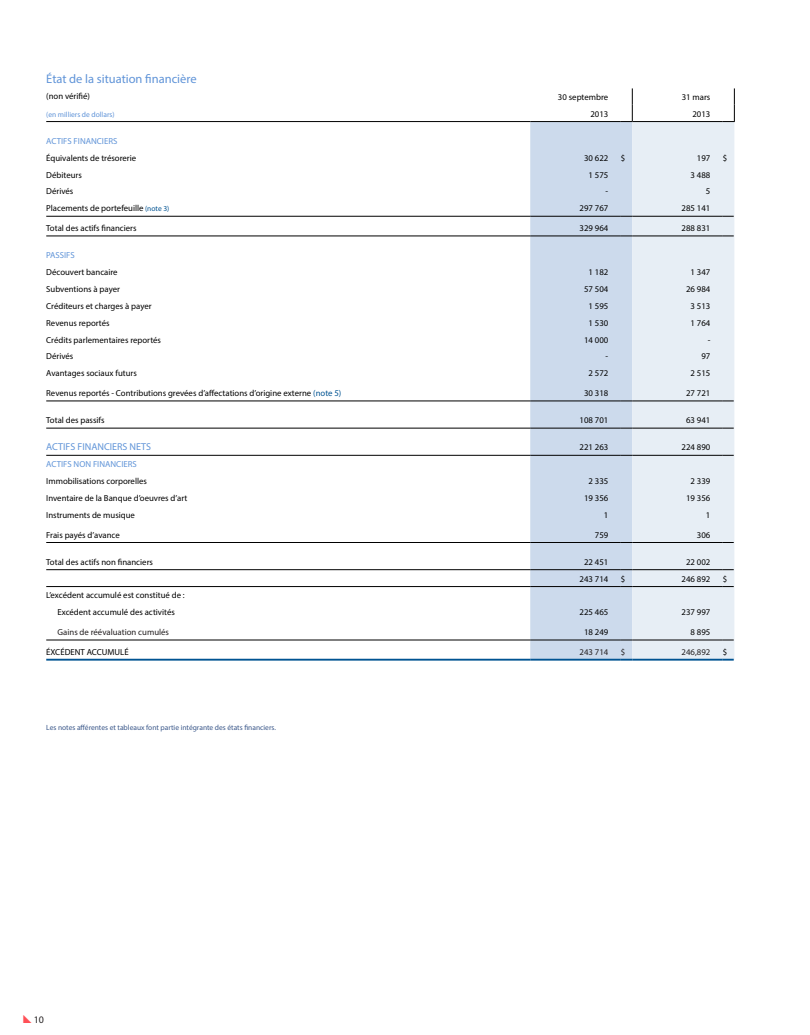
<style>
.page{position:relative;width:810px;height:1035px;background:#fff}
.page>*{position:absolute;margin:0;border:0;box-sizing:border-box;transform-origin:0 0}
.t1{font:12.5px "Myriad Pro";color:#6094d8}
.t2{font:10px "Myriad Pro";color:#6094d8}
.t3{font:10px "Myriad Pro";color:#231f20}
.t4{font:8.75px "Myriad Pro";color:#000}
.t5{font:8.75px "Myriad Pro";color:#6094d8}
.t6{font:8.75px "Myriad Pro";color:#231f20}
.t7{font:7.5px "Myriad Pro";color:#3b588a}
.t8{font:7.5px "Myriad Pro";color:#6094d8}
.s1{font-size:7.5px;color:#005392}
.s2{color:#005392}
</style>
<div class="page">
<div style="left:530px;top:122px;width:102px;height:537px;background:#ccdaec"></div>
<div style="left:632px;top:122px;width:102px;height:537px;background:#e7eef5"></div>
<hr style="left:46px;top:121px;width:484px;height:1px;background:#000">
<hr style="left:530px;top:121px;width:90px;height:1px;background:#000">
<svg style="left:620px;top:88px;width:13px;height:34px"></svg>
<hr style="left:632px;top:121px;width:90px;height:1px;background:#000">
<svg style="left:722px;top:88px;width:13px;height:34px"></svg>
<hr style="left:46px;top:216px;width:484px;height:1px;background:#000">
<hr style="left:530px;top:216px;width:90px;height:1px;background:#000">
<svg style="left:620px;top:216px;width:12px;height:1px"></svg>
<hr style="left:632px;top:216px;width:90px;height:1px;background:#000">
<svg style="left:722px;top:216px;width:12px;height:1px"></svg>
<hr style="left:46px;top:235px;width:484px;height:1px;background:#000">
<hr style="left:530px;top:235px;width:90px;height:1px;background:#000">
<svg style="left:620px;top:235px;width:12px;height:1px"></svg>
<hr style="left:632px;top:235px;width:90px;height:1px;background:#000">
<svg style="left:722px;top:235px;width:12px;height:1px"></svg>
<hr style="left:46px;top:400px;width:484px;height:1px;background:#000">
<hr style="left:530px;top:400px;width:90px;height:1px;background:#000">
<svg style="left:620px;top:400px;width:12px;height:1px"></svg>
<hr style="left:632px;top:400px;width:90px;height:1px;background:#000">
<svg style="left:722px;top:400px;width:12px;height:1px"></svg>
<hr style="left:46px;top:428px;width:484px;height:1px;background:#000">
<hr style="left:530px;top:428px;width:90px;height:1px;background:#000">
<svg style="left:620px;top:428px;width:12px;height:1px"></svg>
<hr style="left:632px;top:428px;width:90px;height:1px;background:#000">
<svg style="left:722px;top:428px;width:12px;height:1px"></svg>
<hr style="left:46px;top:455px;width:484px;height:1px;background:#000">
<hr style="left:530px;top:455px;width:90px;height:1px;background:#000">
<svg style="left:620px;top:455px;width:12px;height:1px"></svg>
<hr style="left:632px;top:455px;width:90px;height:1px;background:#000">
<svg style="left:722px;top:455px;width:12px;height:1px"></svg>
<hr style="left:46px;top:542px;width:484px;height:1px;background:#000">
<hr style="left:530px;top:542px;width:90px;height:1px;background:#000">
<svg style="left:620px;top:542px;width:12px;height:1px"></svg>
<hr style="left:632px;top:542px;width:90px;height:1px;background:#000">
<svg style="left:722px;top:542px;width:12px;height:1px"></svg>
<hr style="left:46px;top:569px;width:484px;height:1px;background:#000">
<hr style="left:530px;top:569px;width:90px;height:1px;background:#000">
<svg style="left:620px;top:569px;width:12px;height:1px"></svg>
<hr style="left:632px;top:569px;width:90px;height:1px;background:#000">
<svg style="left:722px;top:569px;width:12px;height:1px"></svg>
<hr style="left:46px;top:586px;width:484px;height:1px;background:#000">
<hr style="left:530px;top:586px;width:90px;height:1px;background:#000">
<svg style="left:620px;top:586px;width:12px;height:1px"></svg>
<hr style="left:632px;top:586px;width:90px;height:1px;background:#000">
<svg style="left:722px;top:586px;width:12px;height:1px"></svg>
<hr style="left:46px;top:640px;width:484px;height:1px;background:#000">
<hr style="left:530px;top:640px;width:90px;height:1px;background:#000">
<svg style="left:620px;top:640px;width:12px;height:1px"></svg>
<hr style="left:632px;top:640px;width:90px;height:1px;background:#000">
<svg style="left:722px;top:640px;width:12px;height:1px"></svg>
<hr style="left:46px;top:659px;width:484px;height:2px;background:#005392">
<hr style="left:530px;top:659px;width:90px;height:2px;background:#005392">
<svg style="left:620px;top:659px;width:12px;height:2px"></svg>
<hr style="left:632px;top:659px;width:90px;height:2px;background:#005392">
<svg style="left:722px;top:659px;width:12px;height:2px"></svg>
<p class="t1" style="left:46px;top:71px;width:152px">État de la situation financière</p>
<p class="t4" style="left:46px;top:91px;width:45px">(non vérifié)</p>
<p class="t4" style="left:558px;top:91px;width:52px">30 septembre</p>
<p class="t4" style="left:682px;top:91px;width:30px">31 mars</p>
<p class="t8" style="left:46px;top:109px;width:70px">(en milliers de dollars)</p>
<p class="t4" style="left:590px;top:108px;width:19px">2013</p>
<p class="t4" style="left:692px;top:108px;width:19px">2013</p>
<p class="t5" style="left:46px;top:135px;width:73px">ACTIFS FINANCIERS</p>
<p class="t4" style="left:46px;top:152px;width:91px">Équivalents de trésorerie</p>
<p class="t4" style="left:584px;top:152px;width:26px">30 622</p>
<p class="t4" style="left:621px;top:152px;width:6px">$</p>
<p class="t4" style="left:697px;top:152px;width:15px">197</p>
<p class="t4" style="left:723px;top:152px;width:6px">$</p>
<p class="t4" style="left:46px;top:169px;width:37px">Débiteurs</p>
<p class="t4" style="left:589px;top:169px;width:21px">1 575</p>
<p class="t4" style="left:691px;top:169px;width:21px">3 488</p>
<p class="t4" style="left:46px;top:186px;width:29px">Dérivés</p>
<p class="t4" style="left:606px;top:186px;width:4px">-</p>
<p class="t4" style="left:706px;top:186px;width:6px">5</p>
<p class="t4" style="left:46px;top:203px;width:125px">Placements de portefeuille <span class="s1">(note 3)</span></p>
<p class="t4" style="left:580px;top:203px;width:30px">297 767</p>
<p class="t4" style="left:682px;top:203px;width:30px">285 141</p>
<p class="t4" style="left:46px;top:223px;width:92px">Total des actifs financiers</p>
<p class="t4" style="left:580px;top:223px;width:30px">329 964</p>
<p class="t4" style="left:682px;top:223px;width:30px">288 831</p>
<p class="t5" style="left:46px;top:250px;width:30px">PASSIFS</p>
<p class="t4" style="left:46px;top:267px;width:73px">Découvert bancaire</p>
<p class="t4" style="left:589px;top:267px;width:21px">1 182</p>
<p class="t4" style="left:691px;top:267px;width:21px">1 347</p>
<p class="t4" style="left:46px;top:284px;width:75px">Subventions à payer</p>
<p class="t4" style="left:584px;top:284px;width:26px">57 504</p>
<p class="t4" style="left:686px;top:284px;width:26px">26 984</p>
<p class="t4" style="left:46px;top:300px;width:107px">Créditeurs et charges à payer</p>
<p class="t4" style="left:589px;top:300px;width:21px">1 595</p>
<p class="t4" style="left:691px;top:300px;width:21px">3 513</p>
<p class="t4" style="left:46px;top:317px;width:65px">Revenus reportés</p>
<p class="t4" style="left:589px;top:317px;width:21px">1 530</p>
<p class="t4" style="left:691px;top:317px;width:21px">1 764</p>
<p class="t4" style="left:46px;top:334px;width:116px">Crédits parlementaires reportés</p>
<p class="t4" style="left:584px;top:334px;width:26px">14 000</p>
<p class="t4" style="left:708px;top:334px;width:4px">-</p>
<p class="t4" style="left:46px;top:351px;width:29px">Dérivés</p>
<p class="t4" style="left:606px;top:351px;width:4px">-</p>
<p class="t4" style="left:701px;top:351px;width:10px">97</p>
<p class="t4" style="left:46px;top:368px;width:92px">Avantages sociaux futurs</p>
<p class="t4" style="left:589px;top:368px;width:21px">2 572</p>
<p class="t4" style="left:691px;top:368px;width:21px">2 515</p>
<p class="t4" style="left:46px;top:388px;width:297px">Revenus reportés - Contributions grevées d’affectations d’origine externe <span class="s2">(note 5)</span></p>
<p class="t4" style="left:584px;top:388px;width:26px">30 318</p>
<p class="t4" style="left:686px;top:388px;width:26px">27 721</p>
<p class="t4" style="left:46px;top:415px;width:60px">Total des passifs</p>
<p class="t4" style="left:580px;top:415px;width:30px">108 701</p>
<p class="t4" style="left:686px;top:415px;width:26px">63 941</p>
<p class="t2" style="left:46px;top:441px;width:106px">ACTIFS FINANCIERS NETS</p>
<p class="t4" style="left:580px;top:442px;width:30px">221 263</p>
<p class="t4" style="left:682px;top:442px;width:30px">224 890</p>
<p class="t5" style="left:46px;top:459px;width:92px">ACTIFS NON FINANCIERS</p>
<p class="t4" style="left:46px;top:476px;width:102px">Immobilisations corporelles</p>
<p class="t4" style="left:589px;top:476px;width:21px">2 335</p>
<p class="t4" style="left:691px;top:476px;width:21px">2 339</p>
<p class="t4" style="left:46px;top:493px;width:143px">Inventaire de la Banque d’oeuvres d’art</p>
<p class="t4" style="left:584px;top:493px;width:26px">19 356</p>
<p class="t4" style="left:686px;top:493px;width:26px">19 356</p>
<p class="t4" style="left:46px;top:509px;width:90px">Instruments de musique</p>
<p class="t4" style="left:604px;top:509px;width:6px">1</p>
<p class="t4" style="left:706px;top:509px;width:6px">1</p>
<p class="t4" style="left:46px;top:529px;width:75px">Frais payés d’avance</p>
<p class="t4" style="left:595px;top:529px;width:15px">759</p>
<p class="t4" style="left:697px;top:529px;width:15px">306</p>
<p class="t4" style="left:46px;top:556px;width:108px">Total des actifs non financiers</p>
<p class="t4" style="left:584px;top:556px;width:26px">22 451</p>
<p class="t4" style="left:686px;top:556px;width:26px">22 002</p>
<p class="t4" style="left:580px;top:573px;width:30px">243 714</p>
<p class="t4" style="left:621px;top:573px;width:6px">$</p>
<p class="t4" style="left:682px;top:573px;width:30px">246 892</p>
<p class="t4" style="left:723px;top:573px;width:6px">$</p>
<p class="t4" style="left:46px;top:590px;width:140px">L’excédent accumulé est constitué de :</p>
<p class="t4" style="left:57px;top:607px;width:119px">Excédent accumulé des activités</p>
<p class="t4" style="left:580px;top:607px;width:30px">225 465</p>
<p class="t4" style="left:682px;top:607px;width:30px">237 997</p>
<p class="t6" style="left:57px;top:627px;width:113px">Gains de réévaluation cumulés</p>
<p class="t4" style="left:584px;top:627px;width:26px">18 249</p>
<p class="t4" style="left:691px;top:627px;width:21px">8 895</p>
<p class="t4" style="left:46px;top:646px;width:84px">ÉXCÉDENT ACCUMULÉ</p>
<p class="t6" style="left:580px;top:646px;width:30px">243 714</p>
<p class="t6" style="left:621px;top:646px;width:6px">$</p>
<p class="t6" style="left:682px;top:646px;width:30px">246,892</p>
<p class="t4" style="left:723px;top:646px;width:6px">$</p>
<p class="t7" style="left:46px;top:723px;width:231px">Les notes afférentes et tableaux font partie intégrante des états financiers.</p>
<p class="t3" style="left:34px;top:1013px;width:12px">10</p>
</div>
